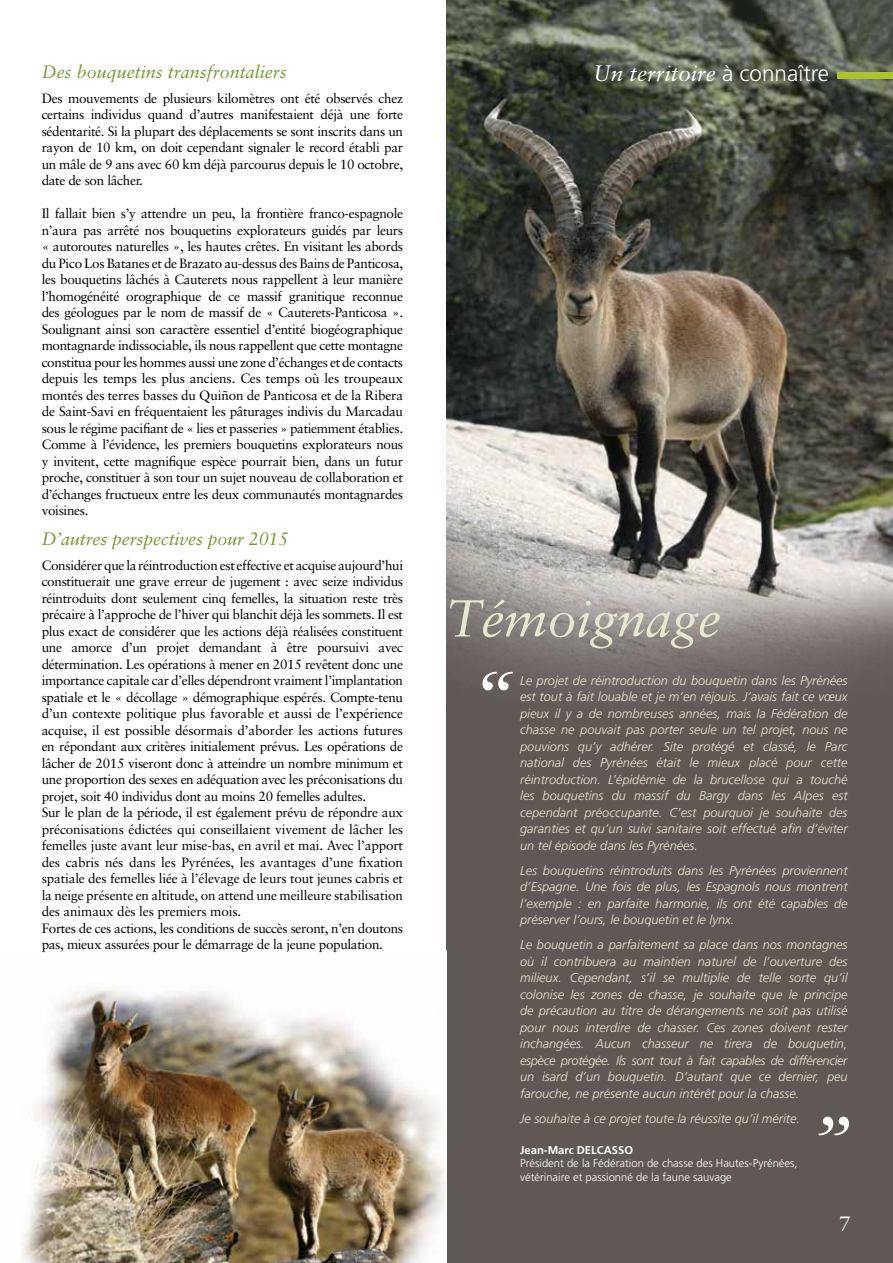
<style>
.page{position:relative;width:893px;height:1263px;background:#fff}
.page>*{position:absolute;margin:0;border:0;box-sizing:border-box;transform-origin:0 0}
.t1{font:italic 79.95px "Sabon";color:#fff}
.t2{font:italic 52.05px "Sabon";color:#e5e7cf}
.t3{font:italic 22.5px "Sabon";color:#fff}
.t4{font:21px "Sabon";color:#fff}
.t5{font:italic 18px "Sabon";color:#759832}
.t6{font:13.5px/16.5px "Sabon";letter-spacing:-.025em;color:#000;text-align:justify}
.t7{font:italic 300 12.75px/16.5px "Frutiger";color:#e5e7cf;text-align:justify}
.t8{font:300 11.25px/13.5px "Frutiger";color:#fff}
.t9{font:700 11.25px "Frutiger";color:#fff}
.s1{font-family:"Frutiger";font-weight:300;font-style:normal}
</style>
<div class="page">
<div style="left:446px;top:0;width:447px;height:1263px;background:#605855"></div>
<img style="left:446px;top:0;width:447px;height:693px">
<div style="left:838px;top:72px;width:55px;height:7px;background:#adc32b"></div>
<img style="left:22px;top:987px;width:424px;height:276px">
<h3 class="t5" style="left:42px;top:61px;width:247px">Des bouquetins transfrontaliers</h3>
<h3 class="t3" style="left:593px;top:60px;width:237px">Un territoire <span class="s1">à connaître</span></h3>
<p class="t6" style="left:42px;top:90px;width:363px">Des mouvements de plusieurs kilomètres ont été observés chez certains individus quand d’autres manifestaient déjà une forte sédentarité. Si la plupart des déplacements se sont inscrits dans un rayon de 10 km, on doit cependant signaler le record établi par un mâle de 9 ans avec 60 km déjà parcourus depuis le 10 octobre, date de son lâcher.</p>
<p class="t6" style="left:42px;top:205px;width:363px">Il fallait bien s’y attendre un peu, la frontière franco-espagnole n’aura pas arrêté nos bouquetins explorateurs guidés par leurs « autoroutes naturelles », les hautes crêtes. En visitant les abords du Pico Los Batanes et de Brazato au-dessus des Bains de Panticosa, les bouquetins lâchés à Cauterets nous rappellent à leur manière l’homogénéité orographique de ce massif granitique reconnue des géologues par le nom de massif de « Cauterets-Panticosa ».<br>Soulignant ainsi son caractère essentiel d’entité biogéographique montagnarde indissociable, ils nous rappellent que cette montagne constitua pour les hommes aussi une zone d’échanges et de contacts depuis les temps les plus anciens. Ces temps où les troupeaux montés des terres basses du Quiñon de Panticosa et de la Ribera de Saint-Savi en fréquentaient les pâturages indivis du Marcadau sous le régime pacifiant de « lies et passeries » patiemment établies.<br>Comme à l’évidence, les premiers bouquetins explorateurs nous y invitent, cette magnifique espèce pourrait bien, dans un futur proche, constituer à son tour un sujet nouveau de collaboration et d’échanges fructueux entre les deux communautés montagnardes voisines.</p>
<h3 class="t5" style="left:42px;top:528px;width:248px">D’autres perspectives pour 2015</h3>
<p class="t6" style="left:42px;top:557px;width:363px;text-align:left">Considérer que la réintroduction est effective et acquise aujourd’hui constituerait une grave erreur de jugement : avec seize individus réintroduits dont seulement cinq femelles, la situation reste très précaire à l’approche de l’hiver qui blanchit déjà les sommets. Il est plus exact de considérer que les actions déjà réalisées constituent une amorce d’un projet demandant à être poursuivi avec détermination. Les opérations à mener en 2015 revêtent donc une importance capitale car d’elles dépendront vraiment l’implantation spatiale et le « décollage » démographique espérés. Compte-tenu d’un contexte politique plus favorable et aussi de l’expérience acquise, il est possible désormais d’aborder les actions futures en répondant aux critères initialement prévus. Les opérations de lâcher de 2015 viseront donc à atteindre un nombre minimum et une proportion des sexes en adéquation avec les préconisations du projet, soit 40 individus dont au moins 20 femelles adultes.<br>Sur le plan de la période, il est également prévu de répondre aux préconisations édictées qui conseillaient vivement de lâcher les femelles juste avant leur mise-bas, en avril et mai. Avec l’apport des cabris nés dans les Pyrénées, les avantages d’une fixation spatiale des femelles liée à l’élevage de leurs tout jeunes cabris et la neige présente en altitude, on attend une meilleure stabilisation des animaux dès les premiers mois.<br>Fortes de ces actions, les conditions de succès seront, n’en doutons pas, mieux assurées pour le démarrage de la jeune population.</p>
<h2 class="t2" style="left:446px;top:588px;width:276px">Témoignage</h2>
<h1 class="t1" style="left:470px;top:653px;width:46px">“</h1>
<p class="t7" style="left:520px;top:672px;width:329px">Le projet de réintroduction du bouquetin dans les Pyrénées est tout à fait louable et je m’en réjouis. J’avais fait ce vœux pieux il y a de nombreuses années, mais la Fédération de chasse ne pouvait pas porter seule un tel projet, nous ne pouvions qu’y adhérer. Site protégé et classé, le Parc national des Pyrénées était le mieux placé pour cette réintroduction. L’épidémie de la brucellose qui a touché les bouquetins du massif du Bargy dans les Alpes est cependant préoccupante. C’est pourquoi je souhaite des garanties et qu’un suivi sanitaire soit effectué afin d’éviter un tel épisode dans les Pyrénées.</p>
<p class="t7" style="left:520px;top:862px;width:329px">Les bouquetins réintroduits dans les Pyrénées proviennent d’Espagne. Une fois de plus, les Espagnols nous montrent l’exemple : en parfaite harmonie, ils ont été capables de préserver l’ours, le bouquetin et le lynx.</p>
<p class="t7" style="left:520px;top:937px;width:329px">Le bouquetin a parfaitement sa place dans nos montagnes où il contribuera au maintien naturel de l’ouverture des milieux. Cependant, s’il se multiplie de telle sorte qu’il colonise les zones de chasse, je souhaite que le principe de précaution au titre de dérangements ne soit pas utilisé pour nous interdire de chasser. Ces zones doivent rester inchangées. Aucun chasseur ne tirera de bouquetin, espèce protégée. Ils sont tout à fait capables de différencier un isard d’un bouquetin. D’autant que ce dernier, peu farouche, ne présente aucun intérêt pour la chasse.</p>
<p class="t7" style="left:520px;top:1110px;width:281px">Je souhaite à ce projet toute la réussite qu’il mérite.</p>
<p class="t9" style="left:520px;top:1143px;width:100px">Jean-Marc Delcasso</p>
<p class="t8" style="left:520px;top:1156px;width:279px">Président de la Fédération de chasse des Hautes-Pyrénées, vétérinaire et passionné de la faune sauvage</p>
<h1 class="t1" style="left:808px;top:1098px;width:46px">”</h1>
<h3 class="t4" style="left:839px;top:1211px;width:13px">7</h3>
</div>
